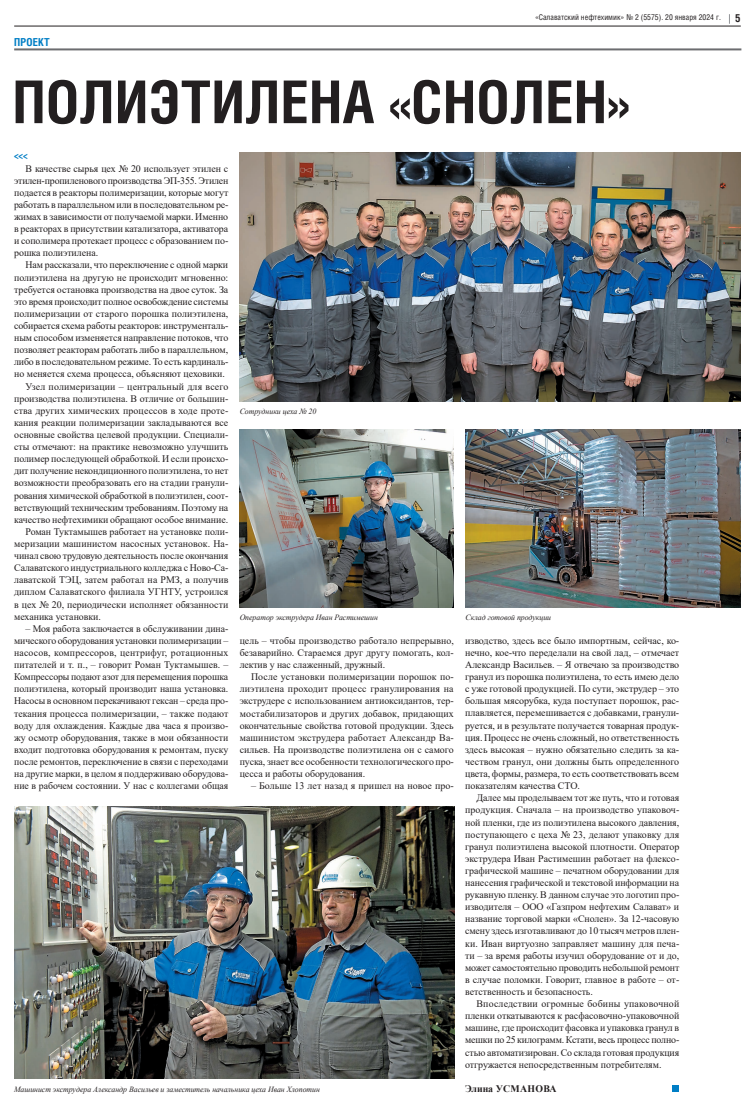
<style>
.page{position:relative;width:755px;height:1106px;background:#fff}
.page>*{position:absolute;margin:0;border:0;box-sizing:border-box;transform-origin:0 0}
.t1{font:700 59px "Helios Cond";letter-spacing:.01em;color:#231f20}
.t2{font:700 11px "Helios Cond";letter-spacing:.01em;color:#007ec5}
.t3{font:700 11px "Helios Cond";color:#231f20}
.t4{font:10px/12.1px "Times New Roman";letter-spacing:-.005em;color:#231f20;text-align:justify}
.t5{font:700 10px "Times New Roman";letter-spacing:.03em;color:#231f20}
.t6{font:700 10px "Helios Cond";color:#007ec5}
.t7{font:italic 8px "Times New Roman";letter-spacing:-.005em;color:#231f20}
.t8{font:8px "Helios Cond";color:#231f20}
</style>
<div class="page">
<hr style="left:14px;top:48px;width:726px;height:2px;background:#6c6d70">
<hr style="left:14px;top:26px;width:726px;height:1px;background:#231f20">
<img style="left:239px;top:152px;width:501px;height:249px">
<img style="left:14px;top:806px;width:439px;height:272px">
<img style="left:239px;top:429px;width:214px;height:178px">
<img style="left:465px;top:429px;width:275px;height:178px">
<svg style="left:672px;top:1085px;width:6px;height:6px"></svg>
<p class="t8" style="left:534px;top:12px;width:187px">«Салаватский нефтехимик» № 2 (5575). 20 января 2024 г.</p>
<p class="t3" style="left:734px;top:11px;width:7px">5</p>
<p class="t2" style="left:14px;top:35px;width:37px">ПРОЕКТ</p>
<h1 class="t1" style="left:13px;top:62px;width:617px">ПОЛИЭТИЛЕНА «СНОЛЕН»</h1>
<p class="t6" style="left:14px;top:149px;width:15px">&lt;&lt;&lt;</p>
<p class="t4" style="left:14px;top:162px;width:215px;text-indent:11px">В качестве сырья цех № 20 использует этилен с этилен-пропиленового производства ЭП-355. Этилен подается в реакторы полимеризации, которые могут работать в параллельном или в последовательном ре&shy;жимах в зависимости от получаемой марки. Именно в реакторах в присутствии катализатора, активатора и сополимера протекает процесс с образованием по&shy;рошка полиэтилена.</p>
<p class="t4" style="left:26px;top:259px;width:204px">Нам рассказали, что переключение с одной марки</p>
<p class="t4" style="left:14px;top:271px;width:215px">полиэтилена на другую не происходит мгновенно:</p>
<p class="t4" style="left:14px;top:283px;width:215px">требуется остановка производства на двое суток. За</p>
<p class="t4" style="left:14px;top:295px;width:215px">это время происходит полное освобождение системы</p>
<p class="t4" style="left:14px;top:307px;width:215px">полимеризации от старого порошка полиэтилена,</p>
<p class="t4" style="left:14px;top:319px;width:215px">собирается схема работы реакторов: инструменталь-</p>
<p class="t4" style="left:14px;top:331px;width:215px">ным способом изменяется направление потоков, что</p>
<p class="t4" style="left:14px;top:343px;width:215px">позволяет реакторам работать либо в параллельном,</p>
<p class="t4" style="left:14px;top:355px;width:215px">либо в последовательном режиме. То есть кардиналь-</p>
<p class="t4" style="left:14px;top:368px;width:212px">но меняется схема процесса, объясняют цеховики.</p>
<p class="t4" style="left:26px;top:380px;width:204px">Узел полимеризации – центральный для всего</p>
<p class="t4" style="left:14px;top:392px;width:215px">производства полиэтилена. В отличие от большин-</p>
<p class="t4" style="left:14px;top:404px;width:215px">ства других химических процессов в ходе проте-</p>
<p class="t4" style="left:14px;top:416px;width:215px">кания реакции полимеризации закладываются все</p>
<p class="t4" style="left:14px;top:428px;width:215px">основные свойства целевой продукции. Специали-</p>
<p class="t4" style="left:14px;top:440px;width:215px">сты отмечают: на практике невозможно улучшить</p>
<p class="t4" style="left:14px;top:452px;width:215px">полимер последующей обработкой. И если происхо-</p>
<p class="t4" style="left:14px;top:464px;width:215px">дит получение некондиционного полиэтилена, то нет</p>
<p class="t4" style="left:14px;top:477px;width:215px">возможности преобразовать его на стадии гранули-</p>
<p class="t4" style="left:14px;top:489px;width:215px">рования химической обработкой в полиэтилен, соот-</p>
<p class="t4" style="left:14px;top:501px;width:215px">ветствующий техническим требованиям. Поэтому на</p>
<p class="t4" style="left:14px;top:513px;width:215px">качество нефтехимики обращают особое внимание.</p>
<p class="t4" style="left:26px;top:525px;width:204px">Роман Туктамышев работает на установке поли-</p>
<p class="t4" style="left:14px;top:537px;width:215px">меризации машинистом насосных установок. На-</p>
<p class="t4" style="left:14px;top:549px;width:215px">чинал свою трудовую деятельность после окончания</p>
<p class="t4" style="left:14px;top:561px;width:215px">Салаватского индустриального колледжа с Ново-Са-</p>
<p class="t4" style="left:14px;top:573px;width:215px">лаватской ТЭЦ, затем работал на РМЗ, а получив</p>
<p class="t4" style="left:14px;top:585px;width:215px">диплом Салаватского филиала УГНТУ, устроился</p>
<p class="t4" style="left:14px;top:598px;width:215px">в цех № 20, периодически исполняет обязанности</p>
<p class="t4" style="left:14px;top:610px;width:88px">механика установки.</p>
<p class="t4" style="left:14px;top:622px;width:215px;text-indent:11px">– Моя работа заключается в обслуживании дина&shy;мического оборудования установки полимеризации – насосов, компрессоров, центрифуг, ротационных питателей и т. п., – говорит Роман Туктамышев. – Компрессоры подают азот для перемещения порошка полиэтилена, который производит наша установка.<br>Насосы в основном перекачивают гексан – среда про&shy;текания процесса полимеризации, – также подают воду для охлаждения. Каждые два часа я произво&shy;жу осмотр оборудования, также в мои обязанности входит подготовка оборудования к ремонтам, пуску после ремонтов, переключение в связи с переходами на другие марки, в целом я поддерживаю оборудова&shy;ние в рабочем состоянии. У нас с коллегами общая</p>
<p class="t7" style="left:239px;top:405px;width:78px">Сотрудники цеха № 20</p>
<p class="t7" style="left:239px;top:611px;width:140px">Оператор экструдера Иван Растимешин</p>
<p class="t7" style="left:465px;top:611px;width:87px">Склад готовой продукции</p>
<p class="t4" style="left:239px;top:634px;width:215px">цель – чтобы производство работало непрерывно, безаварийно. Стараемся друг другу помогать, кол&shy;лектив у нас слаженный, дружный.</p>
<p class="t4" style="left:239px;top:670px;width:215px;text-indent:11px">После установки полимеризации порошок по&shy;лиэтилена проходит процесс гранулирования на экструдере с использованием антиоксидантов, тер&shy;мостабилизаторов и других добавок, придающих окончательные свойства готовой продукции. Здесь машинистом экструдера работает Александр Ва&shy;сильев. На производстве полиэтилена он с самого пуска, знает все особенности технологического про&shy;цесса и работы оборудования.</p>
<p class="t4" style="left:251px;top:779px;width:204px">– Больше 13 лет назад я пришел на новое про-</p>
<p class="t4" style="left:465px;top:634px;width:215px">изводство, здесь все было импортным, сейчас, ко&shy;нечно, кое-что переделали на свой лад, – отмечает Александр Васильев. – Я отвечаю за производство гранул из порошка полиэтилена, то есть имею дело с уже готовой продукцией. По сути, экструдер – это большая мясорубка, куда поступает порошок, рас&shy;плавляется, перемешивается с добавками, гранули&shy;руется, и в результате получается товарная продук&shy;ция. Процесс не очень сложный, но ответственность здесь высокая – нужно обязательно следить за ка&shy;чеством гранул, они должны быть определенного цвета, формы, размера, то есть соответствовать всем показателям качества СТО.</p>
<p class="t4" style="left:465px;top:791px;width:215px;text-indent:11px">Далее мы проделываем тот же путь, что и готовая продукция. Сначала – на производство упаковоч&shy;ной пленки, где из полиэтилена высокого давления, поступающего с цеха № 23, делают упаковку для гранул полиэтилена высокой плотности. Оператор экструдера Иван Растимешин работает на флексо&shy;графической машине – печатном оборудовании для нанесения графической и текстовой информации на рукавную пленку. В данном случае это логотип про&shy;изводителя – ООО «Газпром нефтехим Салават» и название торговой марки «Снолен». За 12-часовую смену здесь изготавливают до 10 тысяч метров плен&shy;ки. Иван виртуозно заправляет машину для печа&shy;ти – за время работы изучил оборудование от и до, может самостоятельно проводить небольшой ремонт в случае поломки. Говорит, главное в работе – от&shy;ветственность и безопасность.</p>
<p class="t4" style="left:465px;top:997px;width:215px;text-indent:11px">Впоследствии огромные бобины упаковочной пленки откатываются к расфасовочно-упаковочной машине, где происходит фасовка и упаковка гранул в мешки по 25 килограмм. Кстати, весь процесс полно&shy;стью автоматизирован. Со склада готовая продукция отгружается непосредственным потребителям.</p>
<p class="t7" style="left:14px;top:1083px;width:307px">Машинист экструдера Александр Васильев и заместитель начальника цеха Иван Хлопотин</p>
<p class="t5" style="left:465px;top:1081px;width:93px">Элина УСМАНОВА</p>
</div>
